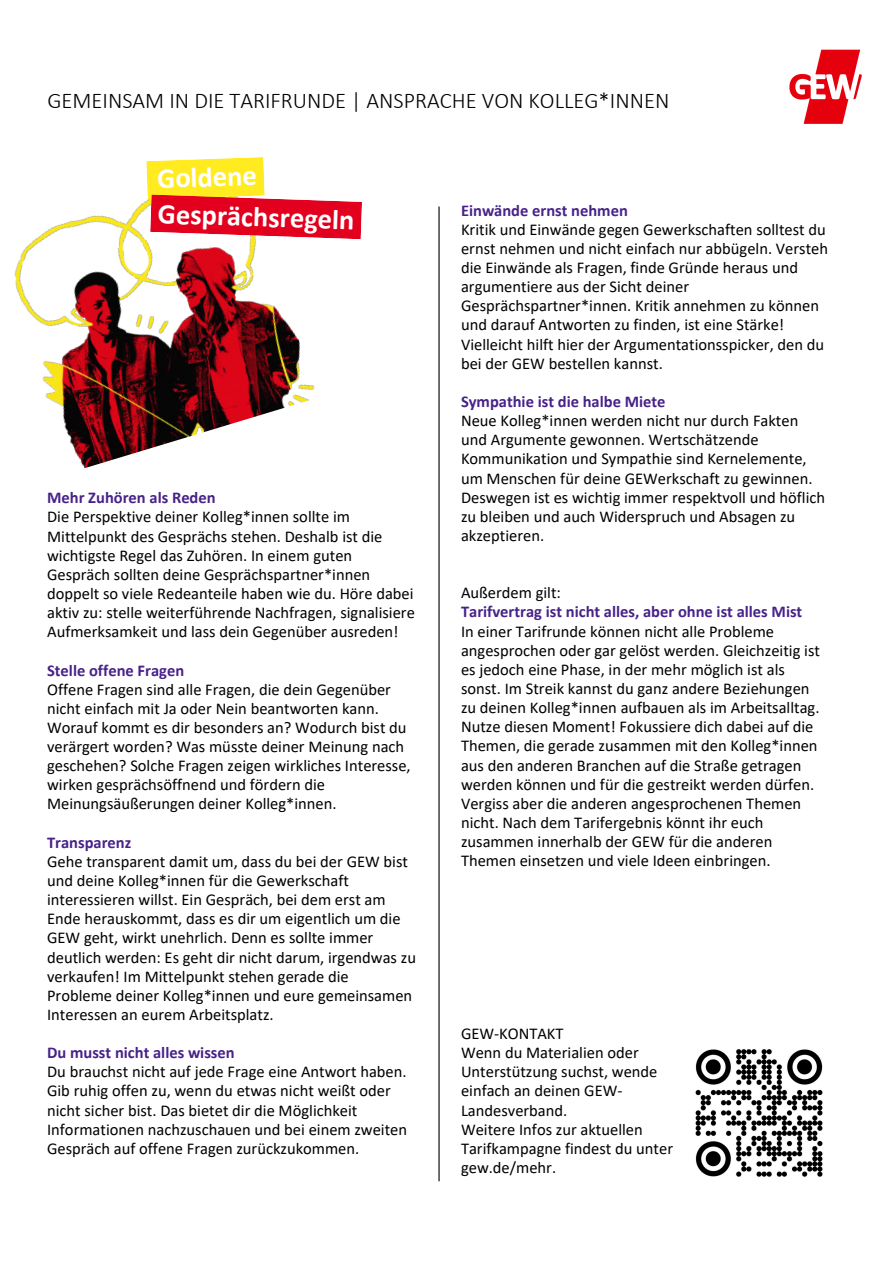
<style>
.page{position:relative;width:894px;height:1264px;background:#fff}
.page>*{position:absolute;margin:0;border:0;box-sizing:border-box;transform-origin:0 0}
.t1{font:700 28.5px "Calibri";color:#fff}
.t2{font:300 22.5px "Calibri";color:#000}
.t3{font:16.5px/19.2px "Calibri";color:#000}
.t4{font:700 16.5px "Calibri";color:#482289}
</style>
<div class="page">
<hr style="left:438px;top:206px;width:1px;height:975px;background:#000">
<img style="left:14px;top:201px;width:301px;height:268px">
<svg style="left:146px;top:157px;width:216px;height:82px"></svg>
<img style="left:789px;top:49px;width:72px;height:75px">
<img style="left:695px;top:1049px;width:128px;height:128px">
<p class="t2" style="left:47px;top:92px;width:623px">GEMEINSAM IN DIE TARIFRUNDE | ANSPRACHE VON KOLLEG*INNEN</p>
<h2 class="t1" style="left:157px;top:167px;width:101px;rotate:-2deg">Goldene</h2>
<p class="t1" style="left:158px;top:201px;width:198px;rotate:2deg">Gesprächsregeln</p>
<p class="t4" style="left:461px;top:203px;width:168px">Einwände ernst nehmen</p>
<p class="t3" style="left:461px;top:221px;width:368px">Kritik und Einwände gegen Gewerkschaften solltest du ernst nehmen und nicht einfach nur abbügeln. Versteh die Einwände als Fragen, finde Gründe heraus und argumentiere aus der Sicht deiner Gesprächspartner*innen. Kritik annehmen zu können und darauf Antworten zu finden, ist eine Stärke!<br>Vielleicht hilft hier der Argumentationsspicker, den du bei der GEW bestellen kannst.</p>
<p class="t4" style="left:461px;top:394px;width:206px">Sympathie ist die halbe Miete</p>
<p class="t3" style="left:461px;top:412px;width:365px">Neue Kolleg*innen werden nicht nur durch Fakten und Argumente gewonnen. Wertschätzende Kommunikation und Sympathie sind Kernelemente, um Menschen für deine GEWerkschaft zu gewinnen.<br>Deswegen ist es wichtig immer respektvoll und höflich zu bleiben und auch Widerspruch und Absagen zu akzeptieren.</p>
<p class="t4" style="left:47px;top:491px;width:170px">Mehr Zuhören als Reden</p>
<p class="t3" style="left:47px;top:508px;width:369px">Die Perspektive deiner Kolleg*innen sollte im Mittelpunkt des Gesprächs stehen. Deshalb ist die wichtigste Regel das Zuhören. In einem guten Gespräch sollten deine Gesprächspartner*innen doppelt so viele Redeanteile haben wie du. Höre dabei aktiv zu: stelle weiterführende Nachfragen, signalisiere Aufmerksamkeit und lass dein Gegenüber ausreden!</p>
<h1 class="t4" style="left:47px;top:663px;width:138px">Stelle offene Fragen</h1>
<h1 class="t3" style="left:47px;top:681px;width:365px">Offene Fragen sind alle Fragen, die dein Gegenüber nicht einfach mit Ja oder Nein beantworten kann.<br>Worauf kommt es dir besonders an? Wodurch bist du verärgert worden? Was müsste deiner Meinung nach geschehen? Solche Fragen zeigen wirkliches Interesse, wirken gesprächsöffnend und fördern die Meinungsäußerungen deiner Kolleg*innen.</h1>
<p class="t4" style="left:47px;top:835px;width:86px">Transparenz</p>
<p class="t3" style="left:47px;top:853px;width:370px">Gehe transparent damit um, dass du bei der GEW bist und deine Kolleg*innen für die Gewerkschaft interessieren willst. Ein Gespräch, bei dem erst am Ende herauskommt, dass es dir um eigentlich um die GEW geht, wirkt unehrlich. Denn es sollte immer deutlich werden: Es geht dir nicht darum, irgendwas zu verkaufen! Im Mittelpunkt stehen gerade die Probleme deiner Kolleg*innen und eure gemeinsamen Interessen an eurem Arbeitsplatz.</p>
<p class="t4" style="left:47px;top:1045px;width:189px">Du musst nicht alles wissen</p>
<p class="t3" style="left:47px;top:1063px;width:361px">Du brauchst nicht auf jede Frage eine Antwort haben.<br>Gib ruhig offen zu, wenn du etwas nicht weißt oder nicht sicher bist. Das bietet dir die Möglichkeit Informationen nachzuschauen und bei einem zweiten Gespräch auf offene Fragen zurückzukommen.</p>
<p class="t3" style="left:461px;top:584px;width:101px">Außerdem gilt:</p>
<p class="t4" style="left:461px;top:605px;width:343px">Tarifvertrag ist nicht alles, aber ohne ist alles Mist</p>
<p class="t3" style="left:461px;top:623px;width:360px">In einer Tarifrunde können nicht alle Probleme angesprochen oder gar gelöst werden. Gleichzeitig ist es jedoch eine Phase, in der mehr möglich ist als sonst. Im Streik kannst du ganz andere Beziehungen zu deinen Kolleg*innen aufbauen als im Arbeitsalltag.<br>Nutze diesen Moment! Fokussiere dich dabei auf die Themen, die gerade zusammen mit den Kolleg*innen aus den anderen Branchen auf die Straße getragen werden können und für die gestreikt werden dürfen.<br>Vergiss aber die anderen angesprochenen Themen nicht. Nach dem Tarifergebnis könnt ihr euch zusammen innerhalb der GEW für die anderen Themen einsetzen und viele Ideen einbringen.</p>
<p class="t3" style="left:461px;top:1025px;width:213px">GEW-KONTAKT<br>Wenn du Materialien oder<br>Unterstützung suchst, wende einfach an deinen GEW-<br>Landesverband.<br>Weitere Infos zur aktuellen<br>Tarifkampagne findest du unter gew.de/mehr.</p>
</div>
